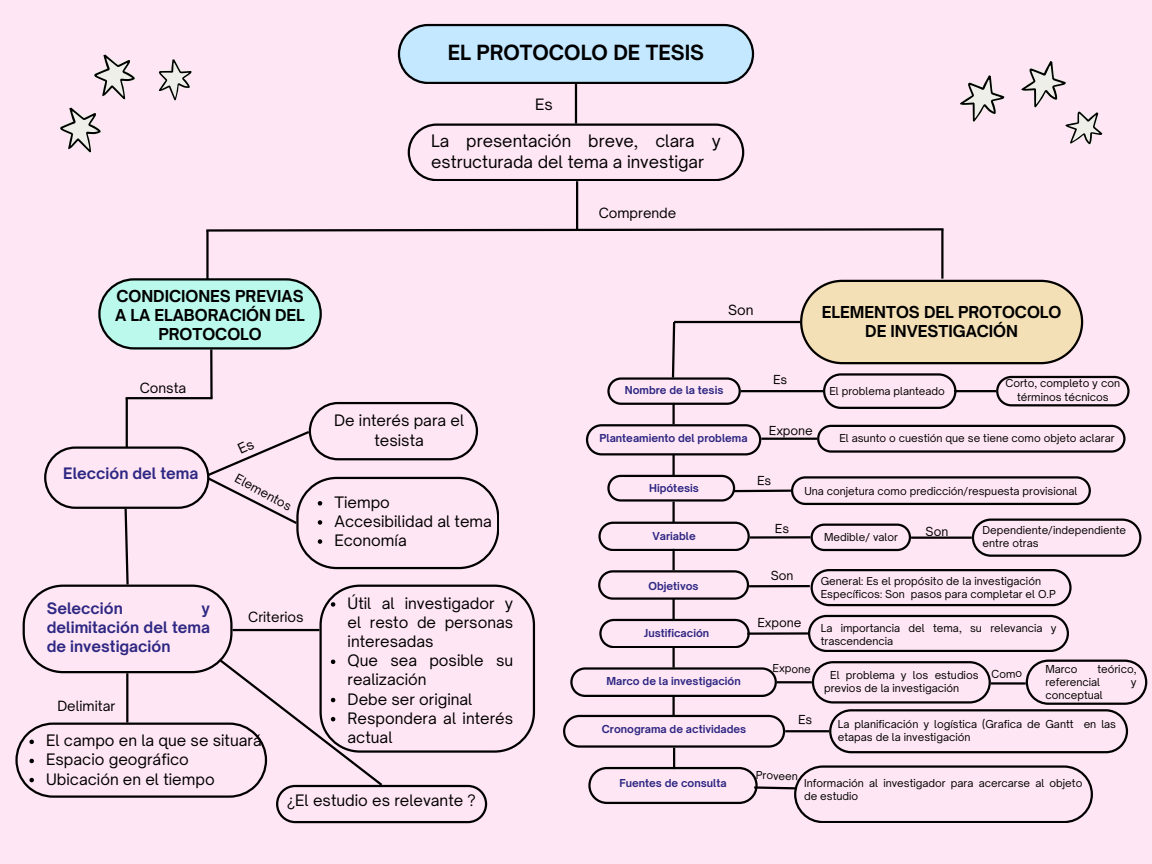
<style>
.page{position:relative;width:1152px;height:864px;background:#ffe6f4}
.page>*{position:absolute;margin:0;border:0;box-sizing:border-box;transform-origin:0 0}
.t1{font:700 19.95px "Open Sauce One";color:#000}
.t2{font:16.5px/21.3px "Open Sauce One";color:#000}
.t3{font:700 15.75px/19.2px "Open Sauce One";color:#000;text-align:center}
.t4{font:15.15px/19.2px "Open Sauce One";color:#000}
.t5{font:700 15.15px/19.2px "Open Sauce One";color:#2e2883;text-align:justify}
.t6{font:15px "Open Sauce One";color:#000}
.t7{font:13.5px "Open Sauce One";color:#000}
.t8{font:12px "Open Sauce One";color:#000}
.t9{font:10.5px/13px "Open Sauce One";color:#000}
.t10{font:700 10.5px "Open Sauce One";color:#2e2883}
</style>
<div class="page">
<svg style="left:98px;top:278px;width:224px;height:71px;background:#b2e6dc"></svg>
<svg style="left:398px;top:24px;width:356px;height:60px;background:#b6d5ea"></svg>
<svg style="left:158px;top:59px;width:34px;height:42px"></svg>
<svg style="left:60px;top:54px;width:76px;height:99px"></svg>
<svg style="left:800px;top:280px;width:283px;height:84px;background:#e6d3af"></svg>
<svg style="left:1021px;top:61px;width:82px;height:84px"></svg>
<svg style="left:960px;top:75px;width:45px;height:47px"></svg>
<svg style="left:408px;top:124px;width:336px;height:57px"></svg>
<svg style="left:206px;top:227px;width:738px;height:5px"></svg>
<hr style="left:576px;top:181px;width:2px;height:49px;background:#000">
<hr style="left:206px;top:230px;width:3px;height:50px;background:#000">
<hr style="left:941px;top:229px;width:3px;height:50px;background:#000">
<hr style="left:575px;top:84px;width:2px;height:40px;background:#000">
<hr style="left:210px;top:350px;width:3px;height:48px;background:#000">
<hr style="left:126px;top:397px;width:87px;height:2px;background:#000">
<hr style="left:126px;top:398px;width:2px;height:49px;background:#000">
<svg style="left:586px;top:424px;width:175px;height:31px"></svg>
<svg style="left:607px;top:475px;width:128px;height:27px"></svg>
<svg style="left:598px;top:522px;width:152px;height:29px"></svg>
<svg style="left:598px;top:570px;width:151px;height:29px"></svg>
<svg style="left:599px;top:619px;width:151px;height:29px"></svg>
<svg style="left:570px;top:667px;width:207px;height:30px"></svg>
<svg style="left:563px;top:715px;width:222px;height:32px"></svg>
<hr style="left:674px;top:321px;width:126px;height:2px;background:#000">
<svg style="left:607px;top:320px;width:134px;height:84px"></svg>
<hr style="left:672px;top:403px;width:3px;height:21px;background:#000">
<hr style="left:672px;top:454px;width:3px;height:21px;background:#000">
<hr style="left:672px;top:502px;width:3px;height:21px;background:#000">
<hr style="left:672px;top:549px;width:3px;height:21px;background:#000">
<hr style="left:672px;top:599px;width:3px;height:21px;background:#000">
<hr style="left:672px;top:646px;width:3px;height:22px;background:#000">
<hr style="left:672px;top:695px;width:3px;height:21px;background:#000">
<hr style="left:673px;top:748px;width:2px;height:21px;background:#000">
<svg style="left:823px;top:373px;width:134px;height:36px"></svg>
<hr style="left:741px;top:390px;width:82px;height:2px;background:#000">
<svg style="left:996px;top:376px;width:134px;height:30px"></svg>
<hr style="left:954px;top:390px;width:42px;height:2px;background:#000">
<svg style="left:817px;top:425px;width:308px;height:28px"></svg>
<hr style="left:761px;top:438px;width:56px;height:2px;background:#000">
<hr style="left:733px;top:490px;width:58px;height:2px;background:#000">
<svg style="left:791px;top:476px;width:300px;height:29px"></svg>
<hr style="left:750px;top:536px;width:61px;height:3px;background:#000">
<svg style="left:811px;top:524px;width:100px;height:27px"></svg>
<hr style="left:911px;top:537px;width:61px;height:2px;background:#000">
<svg style="left:972px;top:519px;width:169px;height:38px"></svg>
<hr style="left:749px;top:585px;width:61px;height:2px;background:#000">
<svg style="left:811px;top:569px;width:261px;height:37px"></svg>
<hr style="left:747px;top:632px;width:61px;height:3px;background:#000">
<svg style="left:808px;top:615px;width:261px;height:37px"></svg>
<hr style="left:777px;top:681px;width:35px;height:2px;background:#000">
<hr style="left:785px;top:730px;width:44px;height:2px;background:#000">
<svg style="left:588px;top:765px;width:505px;height:58px"></svg>
<svg style="left:15px;top:402px;width:520px;height:421px"></svg>
<svg style="left:799px;top:660px;width:348px;height:93px"></svg>
<p class="t1" style="left:448px;top:40px;width:258px">EL PROTOCOLO DE TESIS</p>
<p class="t6" style="left:535px;top:95px;width:19px">Es</p>
<p class="t2" style="left:431px;top:130px;width:291px">La presentación breve, clara y estructurada del tema a investigar</p>
<h1 class="t3" style="left:115px;top:286px;width:191px">CONDICIONES PREVIAS<br>A LA ELABORACIÓN DEL<br>PROTOCOLO</h1>
<h2 class="t7" style="left:140px;top:380px;width:48px">Consta</h2>
<p class="t5" style="left:63px;top:464px;width:137px">Elección del tema</p>
<h6 class="t8" style="left:240px;top:471px;width:64px;rotate:29deg">Elementos</h6>
<p class="t5" style="left:47px;top:598px;width:78px">Selección</p>
<p class="t5" style="left:47px;top:598px;width:165px;text-indent:155px">y delimitación del tema de investigación</p>
<h5 class="t7" style="left:57px;top:697px;width:59px">Delimitar</h5>
<h4 class="t7" style="left:248px;top:609px;width:57px">Criterios</h4>
<h6 class="t4" style="left:46px;top:731px;width:217px">El campo en la que se situará</h6>
<p class="t4" style="left:46px;top:750px;width:144px">Espacio geográfico</p>
<p class="t4" style="left:46px;top:769px;width:170px">Ubicación en el tiempo</p>
<h2 class="t4" style="left:334px;top:411px;width:132px;text-align:center">De interés para el tesista</h2>
<h4 class="t4" style="left:335px;top:492px;width:57px">Tiempo</h4>
<h4 class="t4" style="left:335px;top:512px;width:159px">Accesibilidad al tema</h4>
<h5 class="t4" style="left:335px;top:531px;width:74px">Economía</h5>
<p class="t4" style="left:348px;top:594px;width:167px;text-align:justify">Útil al investigador y el resto de personas interesadas</p>
<p class="t4" style="left:348px;top:651px;width:167px">Que sea posible su realización</p>
<p class="t4" style="left:348px;top:689px;width:126px">Debe ser original</p>
<h5 class="t4" style="left:348px;top:708px;width:167px">Respondera al interés actual</h5>
<h6 class="t4" style="left:287px;top:791px;width:190px">¿El estudio es relevante ?</h6>
<p class="t7" style="left:599px;top:204px;width:79px">Comprende</p>
<p class="t7" style="left:728px;top:302px;width:27px">Son</p>
<h6 class="t10" style="left:625px;top:384px;width:100px">Nombre de la tesis</h6>
<p class="t10" style="left:600px;top:432px;width:150px">Planteamiento del problema</p>
<p class="t10" style="left:649px;top:481px;width:51px">Hipótesis</p>
<h4 class="t10" style="left:653px;top:530px;width:45px">Variable</h4>
<h3 class="t3" style="left:822px;top:302px;width:241px">ELEMENTOS DEL PROTOCOLO<br>DE INVESTIGACIÓN</h3>
<p class="t8" style="left:769px;top:423px;width:45px;rotate:1deg">Expone</p>
<h6 class="t9" style="left:829px;top:385px;width:117px">El problema planteado</h6>
<h6 class="t9" style="left:1006px;top:377px;width:116px;text-align:center">Corto, completo y con términos técnicos</h6>
<p class="t9" style="left:839px;top:431px;width:277px">El asunto o cuestión que se tiene como objeto aclarar</p>
<h4 class="t9" style="left:804px;top:484px;width:275px">Una conjetura como predicción/respuesta provisional</h4>
<h4 class="t9" style="left:824px;top:531px;width:75px">Medible/ valor</h4>
<h4 class="t9" style="left:983px;top:523px;width:145px">Dependiente/independiente entre otras</h4>
<h5 class="t8" style="left:926px;top:524px;width:24px">Son</h5>
<h4 class="t10" style="left:649px;top:579px;width:52px">Objetivos</h4>
<h4 class="t10" style="left:644px;top:626px;width:67px">Justificación</h4>
<p class="t10" style="left:606px;top:674px;width:136px">Marco de la investigación</p>
<p class="t10" style="left:602px;top:723px;width:146px">Cronograma de actividades</p>
<h6 class="t10" style="left:619px;top:776px;width:109px">Fuentes de consulta</h6>
<p class="t8" style="left:771px;top:568px;width:24px">Son</p>
<p class="t8" style="left:758px;top:615px;width:45px;rotate:1deg">Expone</p>
<p class="t9" style="left:821px;top:574px;width:222px">General: Es el propósito de la investigación</p>
<h6 class="t9" style="left:821px;top:587px;width:237px">Específicos: Son pasos para completar el O.P</h6>
<p class="t9" style="left:821px;top:621px;width:237px">La importancia del tema, su relevancia y trascendencia</p>
<p class="t9" style="left:773px;top:662px;width:40px;rotate:1deg">Expone</p>
<h5 class="t9" style="left:991px;top:667px;width:32px;rotate:-1deg">Como</h5>
<p class="t9" style="left:824px;top:668px;width:156px;text-indent:6px">El problema y los estudios previos de la investigación</p>
<p class="t9" style="left:1045px;top:663px;width:93px;text-indent:52px">teórico, referencial</p>
<p class="t9" style="left:1045px;top:663px;width:34px">Marco</p>
<p class="t9" style="left:1131px;top:676px;width:7px">y</p>
<p class="t9" style="left:1045px;top:689px;width:59px">conceptual</p>
<p class="t9" style="left:838px;top:718px;width:280px">La planificación y logística (Grafica de Gantt en las etapas de la investigación</p>
<h6 class="t9" style="left:804px;top:776px;width:280px">Información al investigador para acercarse al objeto de estudio</h6>
<p class="t9" style="left:756px;top:769px;width:43px;rotate:1deg">Proveen</p>
</div>
